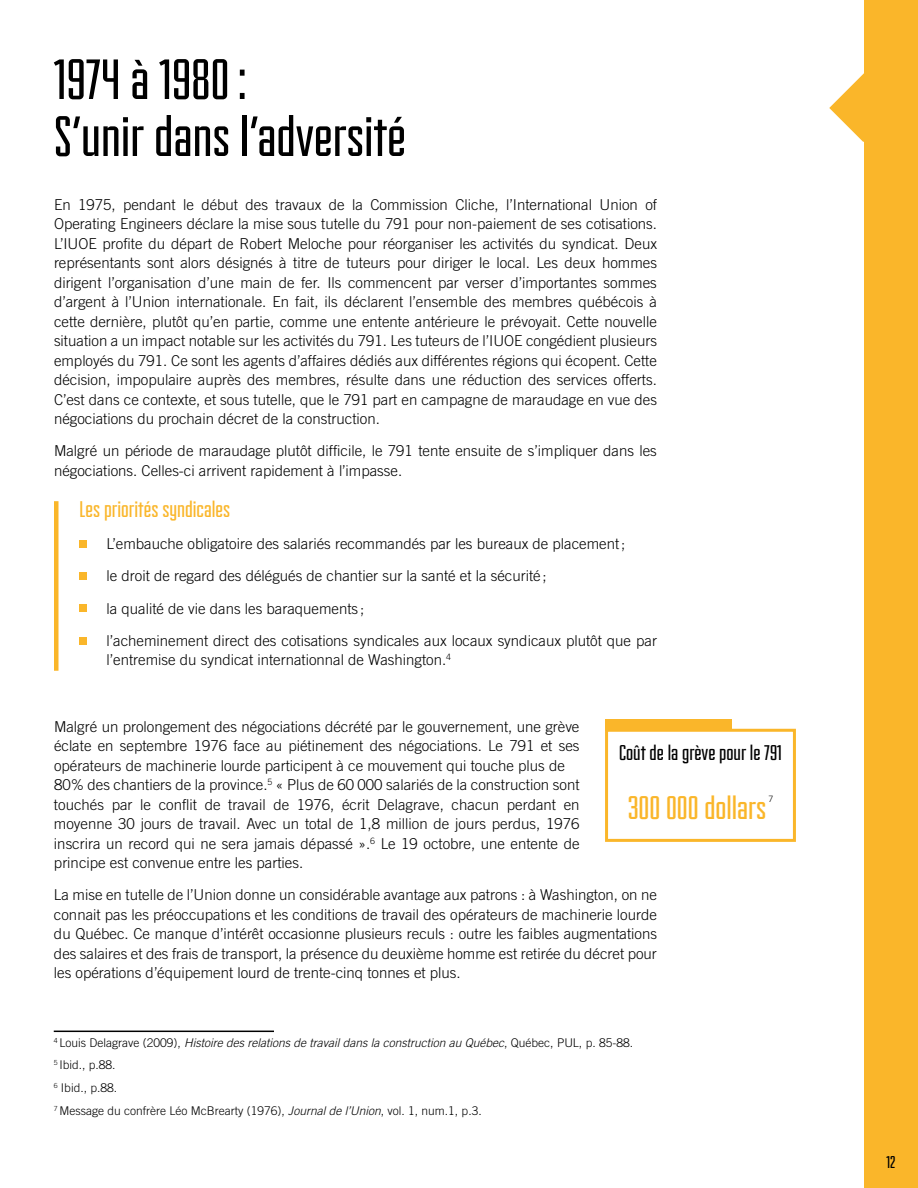
<style>
.page{position:relative;width:918px;height:1188px;background:#fff}
.page>*{position:absolute;margin:0;border:0;box-sizing:border-box;transform-origin:0 0}
.t1{font:60px/57px "Fairview";color:#000}
.t2{font:34.5px "Fairview";color:#fab62a}
.t3{font:24px "Fairview";color:#fab62a}
.t4{font:22.5px "Fairview";color:#000}
.t5{font:18px "Fairview";color:#000}
.t6{font:300 15px/19.5px "Trade Gothic LT Std";color:#000}
.t7{font:300 12px/23px "Trade Gothic LT Std";color:#000}
.t8{font:300 8.7px "Trade Gothic LT Std";color:#000}
.s1{font-style:italic}
</style>
<div class="page">
<div style="left:864px;top:0;width:54px;height:1188px;background:#fab62a"></div>
<div style="left:605px;top:729px;width:191px;height:113px;border:3px solid #fab62a"></div>
<div style="left:605px;top:719px;width:127px;height:12px;background:#fab62a"></div>
<hr style="left:54px;top:501px;width:4px;height:170px;background:#fab62a">
<div style="left:80px;top:540px;width:7px;height:7px;background:#fab62a"></div>
<div style="left:80px;top:573px;width:7px;height:7px;background:#fab62a"></div>
<div style="left:80px;top:605px;width:7px;height:7px;background:#fab62a"></div>
<div style="left:80px;top:638px;width:7px;height:7px;background:#fab62a"></div>
<svg style="left:829px;top:73px;width:35px;height:69px"></svg>
<hr style="left:54px;top:1031px;width:220px;height:1px;background:#000">
<h1 class="t1" style="left:54px;top:51px;width:354px">1974 à 1980:<br>S’unir dans l’adversité</h1>
<p class="t6" style="left:54px;top:194px;width:605px;text-align:justify">En 1975, pendant le début des travaux de la Commission Cliche, l’International Union of Operating Engineers déclare la mise sous tutelle du 791 pour non-paiement de ses cotisations.<br>L’IUOE profite du départ de Robert Meloche pour réorganiser les activités du syndicat. Deux représentants sont alors désignés à titre de tuteurs pour diriger le local. Les deux hommes dirigent l’organisation d’une main de fer. Ils commencent par verser d’importantes sommes d’argent à l’Union internationale. En fait, ils déclarent l’ensemble des membres québécois à cette dernière, plutôt qu’en partie, comme une entente antérieure le prévoyait. Cette nouvelle situation a un impact notable sur les activités du 791. Les tuteurs de l’IUOE congédient plusieurs employés du 791. Ce sont les agents d’affaires dédiés aux différentes régions qui écopent. Cette décision, impopulaire auprès des membres, résulte dans une réduction des services offerts.<br>C’est dans ce contexte, et sous tutelle, que le 791 part en campagne de maraudage en vue des négociations du prochain décret de la construction.</p>
<p class="t6" style="left:54px;top:441px;width:604px">Malgré un période de maraudage plutôt difficile, le 791 tente ensuite de s’impliquer dans les négociations. Celles-ci arrivent rapidement à l’impasse.</p>
<h3 class="t3" style="left:80px;top:497px;width:152px">Les priorités syndicales</h3>
<p class="t6" style="left:80px;top:534px;width:547px">• L’embauche obligatoire des salariés recommandés par les bureaux de placement;</p>
<p class="t6" style="left:80px;top:566px;width:469px">• le droit de regard des délégués de chantier sur la santé et la sécurité ;</p>
<p class="t6" style="left:80px;top:598px;width:286px">• la qualité de vie dans les baraquements ;</p>
<p class="t6" style="left:107px;top:631px;width:552px;text-indent:-27px">• l’acheminement direct des cotisations syndicales aux locaux syndicaux plutôt que par l’entremise du syndicat internationnal de Washington.<sup>4</sup></p>
<p class="t6" style="left:54px;top:716px;width:527px">Malgré un prolongement des négociations décrété par le gouvernement, une grève éclate en septembre 1976 face au piétinement des négociations. Le 791 et ses opérateurs de machinerie lourde participent à ce mouvement qui touche plus de 80% des chantiers de la province.<sup>5</sup> « Plus de 60 000 salariés de la construction sont touchés par le conflit de travail de 1976, écrit Delagrave, chacun perdant en moyenne 30 jours de travail. Avec un total de 1,8 million de jours perdus, 1976 inscrira un record qui ne sera jamais dépassé ».<sup>6</sup> Le 19 octobre, une entente de principe est convenue entre les parties.</p>
<p class="t6" style="left:54px;top:885px;width:605px;text-align:justify">La mise en tutelle de l’Union donne un considérable avantage aux patrons : à Washington, on ne connait pas les préoccupations et les conditions de travail des opérateurs de machinerie lourde du Québec. Ce manque d’intérêt occasionne plusieurs reculs : outre les faibles augmentations des salaires et des frais de transport, la présence du deuxième homme est retirée du décret pour les opérations d’équipement lourd de trente-cinq tonnes et plus.</p>
<h3 class="t4" style="left:619px;top:741px;width:164px">Coût de la grève pour le 791</h3>
<h2 class="t2" style="left:628px;top:790px;width:140px">300 000 dollars</h2>
<p class="t8" style="left:768px;top:794px;width:6px">7</p>
<p class="t7" style="left:54px;top:1031px;width:581px"><sup>4</sup> Louis Delagrave (2009), <span class="s1">Histoire des relations de travail dans la construction au Québec</span>, Québec, PUL, p. 85-88.<br><sup>5</sup> Ibid., p.88.<br><sup>6</sup> Ibid., p.88.<br><sup>7</sup> Message du confrère Léo McBrearty (1976), <span class="s1">Journal de l’Union</span>, vol. 1, num.1, p.3.</p>
<p class="t5" style="left:886px;top:1153px;width:11px">12</p>
</div>
